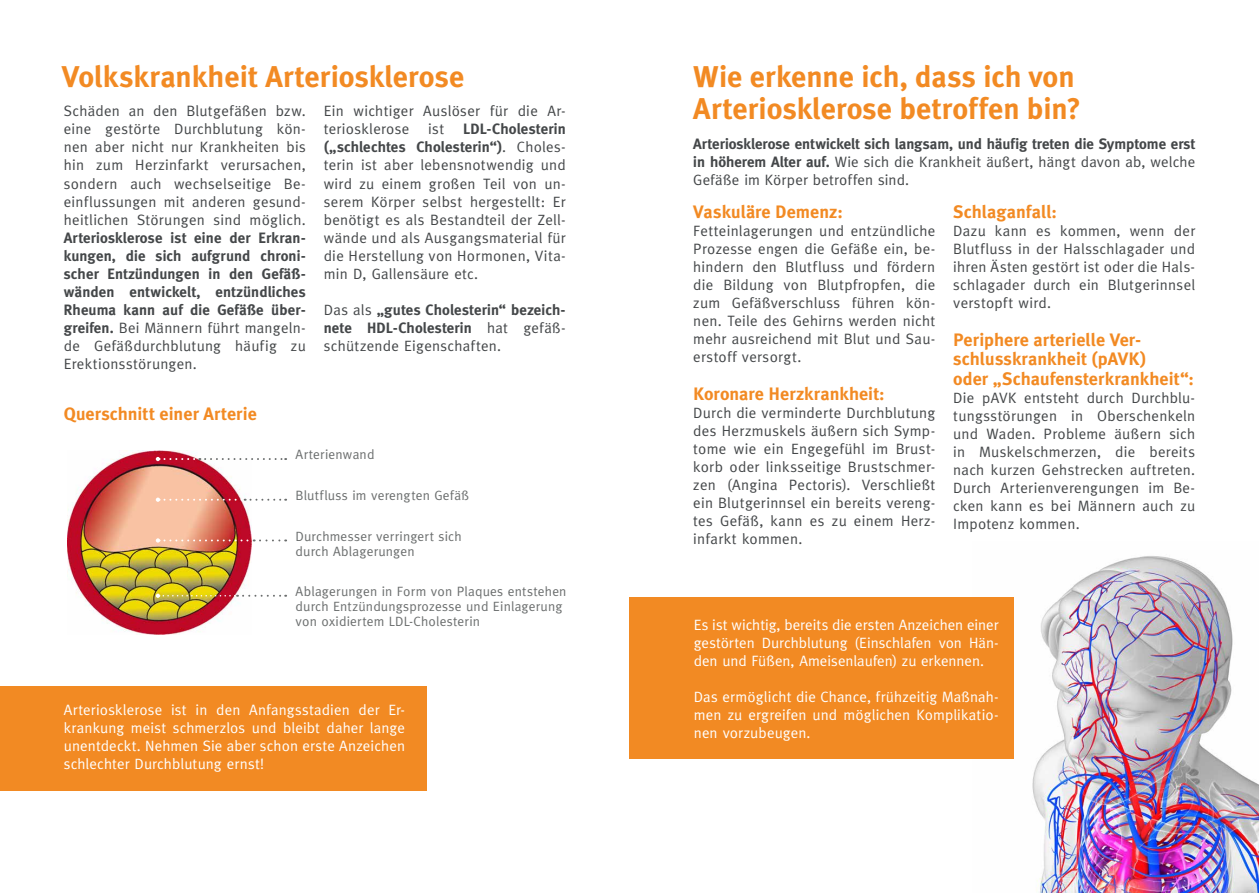
<style>
.page{position:relative;width:1259px;height:893px;background:#fff}
.page>*{position:absolute;margin:0;border:0;box-sizing:border-box;transform-origin:0 0}
.t1{font:700 30px/31.5px "Meta Plus";color:#f28a23}
.t2{font:700 18px/19.5px "Meta Plus";letter-spacing:.005em;color:#f28a23}
.t3{font:15px/18px "Meta";letter-spacing:.02em;color:#444749;text-align:justify}
.t4{font:700 15px/18px "Meta";letter-spacing:.01em;color:#444749;text-align:justify}
.t5{font:15px/18px "Meta";letter-spacing:.01em;color:#fff;text-align:justify}
.t6{font:13.5px/15px "Meta";letter-spacing:.015em;color:#6b6e6e}
.s1{font-weight:400}
.s2{font-weight:700}
</style>
<div class="page">
<img style="left:1013px;top:556px;width:246px;height:337px">
<img style="left:67px;top:451px;width:184px;height:183px">
<div style="left:0;top:687px;width:426px;height:104px;background:#f28a23"></div>
<div style="left:629px;top:597px;width:384px;height:162px;background:#f28a23"></div>
<svg style="left:156px;top:457px;width:131px;height:4px"></svg>
<svg style="left:156px;top:498px;width:131px;height:4px"></svg>
<svg style="left:156px;top:538px;width:131px;height:5px"></svg>
<svg style="left:156px;top:594px;width:130px;height:4px"></svg>
<h1 class="t1" style="left:62px;top:61px;width:404px">Volkskrankheit Arteriosklerose</h1>
<p class="t3" style="left:64px;top:102px;width:243px">Schäden an den Blutgefäßen bzw. eine gestörte Durchblutung kön&shy;nen aber nicht nur Krankheiten bis hin zum Herzinfarkt verursachen, sondern auch wechselseitige Be&shy;einflussungen mit anderen gesund&shy;heitlichen Störungen sind möglich.</p>
<p class="t4" style="left:64px;top:228px;width:243px">Arteriosklerose ist eine der Erkran&shy;kungen, die sich aufgrund chroni&shy;scher Entzündungen in den Gefäß&shy;wänden entwickelt, entzündliches Rheuma kann auf die Gefäße über&shy;greifen. <span class="s1">Bei Männern führt mangeln&shy;de Gefäßdurchblutung häufig zu Erektionsstörungen.</span></p>
<p class="t2" style="left:64px;top:404px;width:195px">Querschnitt einer Arterie</p>
<p class="t3" style="left:324px;top:102px;width:243px">Ein wichtiger Auslöser für die Ar&shy;teriosklerose</p>
<p class="t3" style="left:324px;top:120px;width:243px;text-indent:139px"><span class="s2">LDL-Cholesterin („schlechtes Cholesterin“)</span>. Choles&shy;terin ist aber lebensnotwendig und wird zu einem großen Teil von un&shy;serem Körper selbst hergestellt: Er benötigt es als Bestandteil der Zell&shy;wände und als Ausgangsmaterial für die Herstellung von Hormonen, Vita&shy;min D, Gallensäure etc.</p>
<p class="t4" style="left:324px;top:300px;width:243px"><span class="s1">Das als</span> „gutes Cholesterin“ bezeich&shy;nete HDL-Cholesterin <span class="s1">hat gefäß&shy;schützende Eigenschaften.</span></p>
<p class="t3" style="left:428px;top:120px;width:18px">ist</p>
<p class="t6" style="left:296px;top:446px;width:80px">Arterienwand</p>
<p class="t6" style="left:296px;top:488px;width:175px">Blutfluss im verengten Gefäß</p>
<p class="t6" style="left:296px;top:528px;width:168px">Durchmesser verringert sich durch Ablagerungen</p>
<p class="t6" style="left:296px;top:583px;width:272px">Ablagerungen in Form von Plaques entstehen durch Entzündungsprozesse und Einlagerung von oxidiertem LDL-Cholesterin</p>
<p class="t5" style="left:64px;top:700px;width:343px">Arteriosklerose ist in den Anfangsstadien der Er&shy;krankung meist schmerzlos und bleibt daher lange unentdeckt. Nehmen Sie aber schon erste Anzeichen schlechter Durchblutung ernst!</p>
<h1 class="t1" style="left:693px;top:61px;width:389px">Wie erkenne ich, dass ich von<br>Arteriosklerose betroffen bin?</h1>
<p class="t4" style="left:693px;top:134px;width:503px">Arteriosklerose entwickelt sich langsam, und häufig treten die Symptome erst in höherem Alter auf. <span class="s1">Wie sich die Krankheit äußert, hängt davon ab, welche Gefäße im Körper betroffen sind.</span></p>
<p class="t2" style="left:693px;top:202px;width:151px">Vaskuläre Demenz:</p>
<p class="t3" style="left:693px;top:222px;width:243px">Fetteinlagerungen und entzündliche Prozesse engen die Gefäße ein, be&shy;hindern den Blutfluss und fördern die Bildung von Blutpfropfen, die zum Gefäßverschluss führen kön&shy;nen. Teile des Gehirns werden nicht mehr ausreichend mit Blut und Sau&shy;erstoff versorgt.</p>
<p class="t2" style="left:693px;top:384px;width:193px">Koronare Herzkrankheit:</p>
<p class="t3" style="left:693px;top:403px;width:243px">Durch die verminderte Durchblutung des Herzmuskels äußern sich Symp&shy;tome wie ein Engegefühl im Brust&shy;korb oder linksseitige Brustschmer&shy;zen (Angina Pectoris). Verschließt ein Blutgerinnsel ein bereits vereng&shy;tes Gefäß, kann es zu einem Herz&shy;infarkt kommen.</p>
<p class="t2" style="left:953px;top:202px;width:105px">Schlaganfall:</p>
<p class="t3" style="left:953px;top:222px;width:243px">Dazu kann es kommen, wenn der Blutfluss in der Halsschlagader und ihren Ästen gestört ist oder die Hals&shy;schlagader durch ein Blutgerinnsel verstopft wird.</p>
<p class="t2" style="left:953px;top:330px;width:242px">Periphere arterielle Ver&shy;schlusskrankheit (pAVK)<br>oder „Schaufensterkrankheit“:</p>
<p class="t3" style="left:953px;top:388px;width:243px">Die pAVK entsteht durch Durchblu&shy;tungsstörungen in Oberschenkeln und Waden. Probleme äußern sich in Muskelschmerzen, die bereits nach kurzen Gehstrecken auftreten.<br>Durch Arterienverengungen im Be&shy;cken kann es bei Männern auch zu Impotenz kommen.</p>
<p class="t5" style="left:694px;top:616px;width:306px">Es ist wichtig, bereits die ersten Anzeichen einer gestörten Durchblutung (Einschlafen von Hän&shy;den und Füßen, Ameisenlaufen) zu erkennen.</p>
<p class="t5" style="left:694px;top:688px;width:306px">Das ermöglicht die Chance, frühzeitig Maßnah&shy;men zu ergreifen und möglichen Komplikatio&shy;nen vorzubeugen.</p>
</div>
